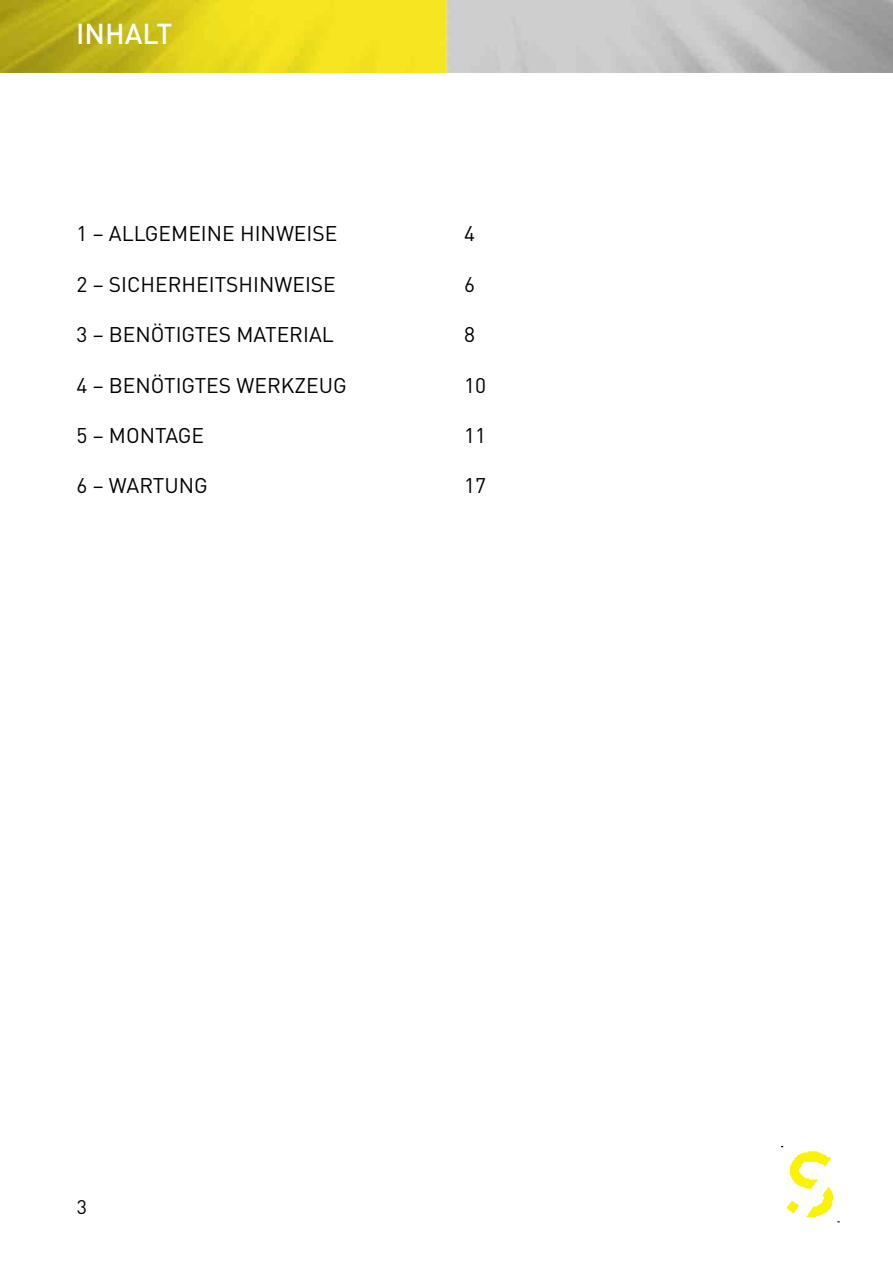
<style>
.page{position:relative;width:893px;height:1263px;background:#fff}
.page>*{position:absolute;margin:0;border:0;box-sizing:border-box;transform-origin:0 0}
.t1{font:500 28.5px "DIN Pro";color:#fff}
.t2{font:21px "DIN Pro";color:#000}
.t3{font:19.5px "DIN Pro";color:#000}
</style>
<div class="page">
<img style="left:0;top:0;width:893px;height:72px">
<svg style="left:782px;top:1146px;width:57px;height:76px"></svg>
<h1 class="t1" style="left:76px;top:11px;width:98px">INHALT</h1>
<p class="t2" style="left:77px;top:217px;width:262px">1 – ALLGEMEINE HINWEISE</p>
<p class="t2" style="left:77px;top:268px;width:261px">2 – SICHERHEITSHINWEISE</p>
<p class="t2" style="left:77px;top:318px;width:259px">3 – BENÖTIGTES MATERIAL</p>
<p class="t2" style="left:77px;top:368px;width:272px">4 – BENÖTIGTES WERKZEUG</p>
<p class="t2" style="left:77px;top:419px;width:129px">5 – MONTAGE</p>
<p class="t2" style="left:77px;top:469px;width:133px">6 – WARTUNG</p>
<p class="t2" style="left:464px;top:217px;width:12px">4</p>
<p class="t2" style="left:464px;top:268px;width:12px">6</p>
<p class="t2" style="left:464px;top:318px;width:12px">8</p>
<p class="t2" style="left:464px;top:368px;width:23px">10</p>
<p class="t2" style="left:464px;top:419px;width:23px">11</p>
<p class="t2" style="left:464px;top:469px;width:23px">17</p>
<p class="t3" style="left:77px;top:1192px;width:12px">3</p>
</div>
